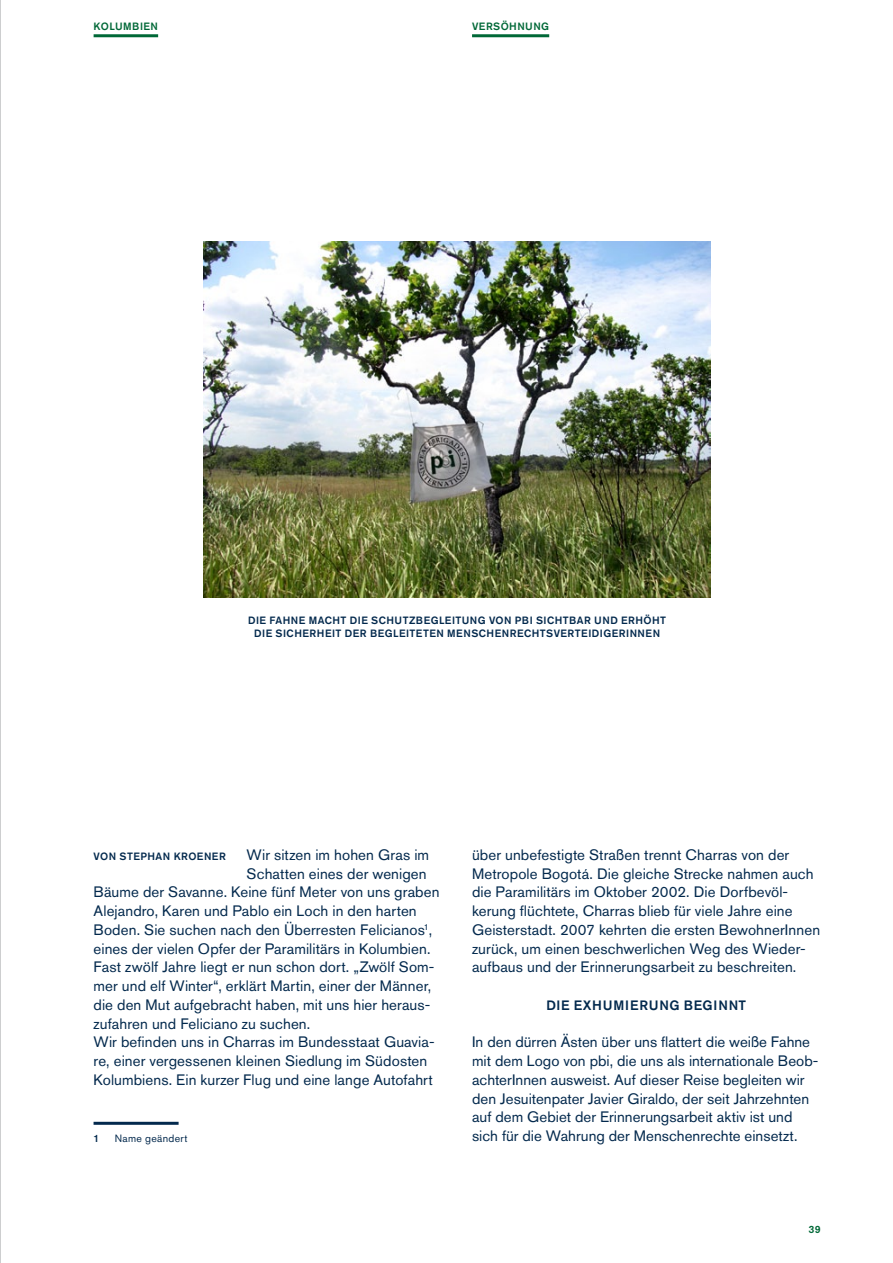
<style>
.page{position:relative;width:893px;height:1263px;background:#fff}
.page>*{position:absolute;margin:0;border:0;box-sizing:border-box;transform-origin:0 0}
.t1{font:15px/18.8px "Akzidenz Grotesk Pro";letter-spacing:.005em;color:#03294d}
.t2{font:500 13.5px "Akzidenz Grotesk Pro";letter-spacing:.06em;color:#03294d}
.t3{font:500 10.5px "Akzidenz Grotesk Pro";letter-spacing:.045em;color:#03294d}
.t4{font:500 10.5px "Akzidenz Grotesk Pro";letter-spacing:.045em;color:#006837}
.t5{font:10.5px "Akzidenz Grotesk Pro";letter-spacing:.03em;color:#03294d}
</style>
<div class="page">
<hr style="left:94px;top:1122px;width:85px;height:3px;background:#03294d">
<hr style="left:94px;top:34px;width:64px;height:3px;background:#006837">
<hr style="left:472px;top:34px;width:77px;height:3px;background:#006837">
<img style="left:204px;top:241px;width:507px;height:356px">
<hr style="left:0;top:0;width:1px;height:1263px;background:#9c9e9f">
<p class="t4" style="left:94px;top:19px;width:66px">KOLUMBIEN</p>
<p class="t4" style="left:472px;top:19px;width:77px">VERSÖH NUNG</p>
<p class="t3" style="left:248px;top:613px;width:163px">DIE FAH NE MACHT DIE SCH UTZBEGLE</p>
<p class="t3" style="left:452px;top:613px;width:111px">ITUNG VON PBI SICHTBA</p>
<p class="t3" style="left:584px;top:613px;width:76px">R UND ERHÖHT</p>
<p class="t3" style="left:254px;top:627px;width:124px">DIE SICHERHEIT DER BEGLE</p>
<p class="t3" style="left:406px;top:627px;width:11px">ITETE</p>
<p class="t3" style="left:436px;top:627px;width:104px">N MENSCHENRECHTSVE</p>
<p class="t3" style="left:568px;top:627px;width:94px">RTEIDIGERI NNEN</p>
<p class="t1" style="left:247px;top:845px;width:184px">Wir sitzen im hohen Gras im</p>
<p class="t1" style="left:247px;top:864px;width:182px">Schatten eines der wenigen</p>
<p class="t1" style="left:94px;top:883px;width:348px">Bäume der Savanne. Keine fünf Meter von uns graben</p>
<p class="t1" style="left:94px;top:901px;width:325px">Alejandro, Karen und Pablo ein Loch in den harten</p>
<p class="t1" style="left:94px;top:920px;width:340px">Boden. Sie suchen nach den Überresten Felicianos<sup>1</sup>,</p>
<p class="t1" style="left:94px;top:939px;width:338px">eines der vielen Opfer der Paramilitärs in Kolumbien.</p>
<p class="t1" style="left:94px;top:958px;width:342px">Fast zwölf Jahre liegt er nun schon dort. „Zwölf Som-</p>
<p class="t1" style="left:94px;top:976px;width:339px">mer und elf Winter“, erklärt Martin, einer der Männer,</p>
<p class="t1" style="left:94px;top:995px;width:338px">die den Mut aufgebracht haben, mit uns hier heraus-</p>
<p class="t1" style="left:94px;top:1014px;width:218px">zufahren und Feliciano zu suchen.</p>
<p class="t1" style="left:94px;top:1033px;width:342px">Wir befinden uns in Charras im Bundesstaat Guavia-</p>
<p class="t1" style="left:94px;top:1051px;width:335px">re, einer vergessenen kleinen Siedlung im Südosten</p>
<p class="t1" style="left:94px;top:1070px;width:341px">Kolumbiens. Ein kurzer Flug und eine lange Autofahrt</p>
<p class="t3" style="left:94px;top:849px;width:134px">VON STEPHAN KROENER</p>
<p class="t3" style="left:94px;top:1131px;width:7px">1</p>
<p class="t5" style="left:115px;top:1131px;width:74px">Name geändert</p>
<p class="t1" style="left:472px;top:845px;width:350px">über unbefestigte Straßen trennt Charras von der Metropole Bogotá. Die gleiche Strecke nahmen auch die Paramilitärs im Oktober 2002. Die Dorfbevöl&shy;kerung flüchtete, Charras blieb für viele Jahre eine Geisterstadt. 2007 kehrten die ersten BewohnerInnen zurück, um einen beschwerlichen Weg des Wieder&shy;aufbaus und der Erinnerungsarbeit zu beschreiten.</p>
<p class="t2" style="left:546px;top:996px;width:148px">DIE EXHUMIERUNG BEG</p>
<p class="t2" style="left:714px;top:996px;width:31px">INNT</p>
<p class="t1" style="left:472px;top:1033px;width:348px">In den dürren Ästen über uns flattert die weiße Fahne mit dem Logo von pbi, die uns als internationale Beob&shy;achterInnen ausweist. Auf dieser Reise begleiten wir den Jesuitenpater Javier Giraldo, der seit Jahrzehnten auf dem Gebiet der Erinnerungsarbeit aktiv ist und sich für die Wahrung der Menschenrechte einsetzt.</p>
<p class="t4" style="left:809px;top:1223px;width:14px">39</p>
</div>
